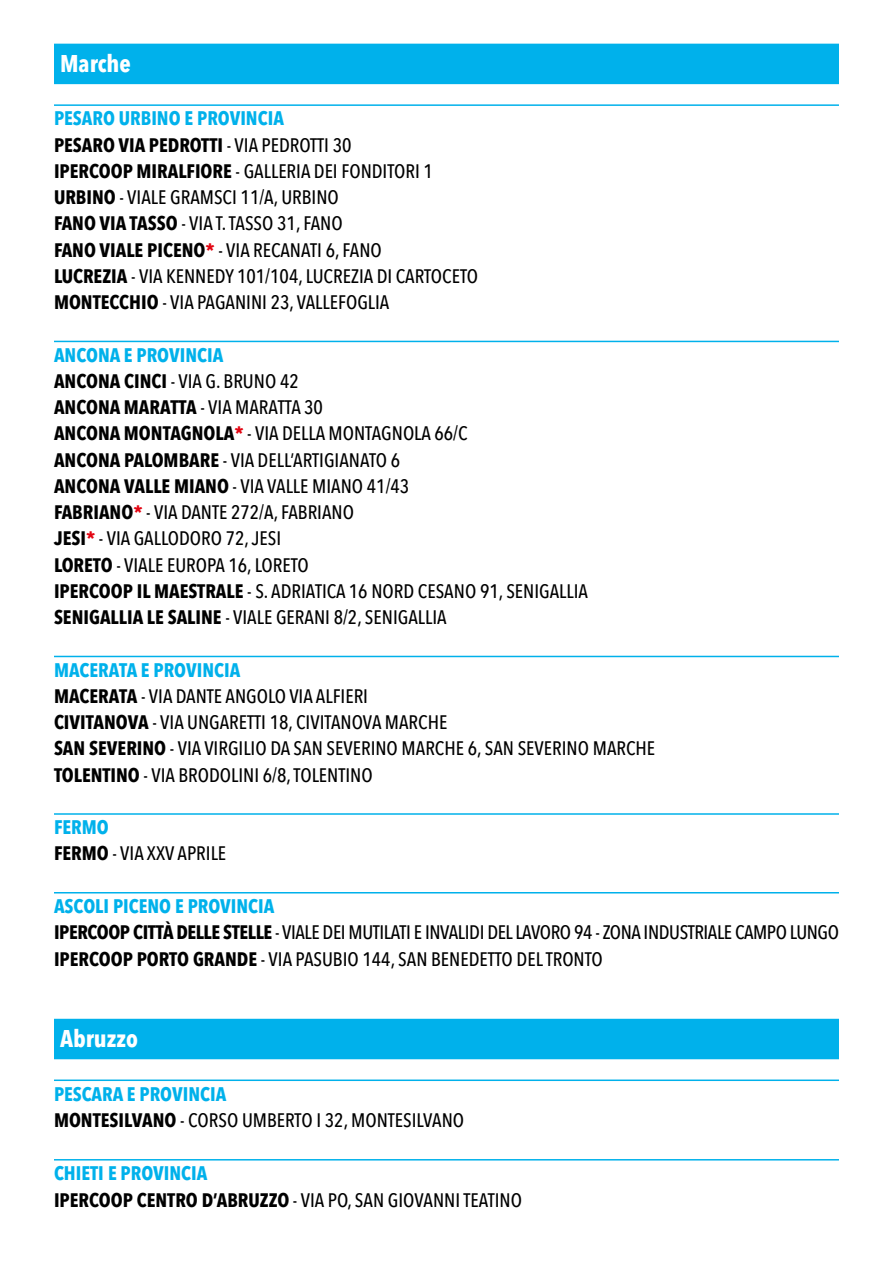
<style>
.page{position:relative;width:893px;height:1263px;background:#fff}
.page>*{position:absolute;margin:0;border:0;box-sizing:border-box;transform-origin:0 0}
.t1{font:700 condensed 24px "Avenir Next LT Pro";color:#fff}
.t2{font:500 19.5px/26.2px "Avenir Next Condensed";color:#000}
.t3{font:500 19.5px/27px "Avenir Next Condensed";letter-spacing:-.02em;color:#000}
.t4{font:700 condensed 19.5px "Avenir Next LT Pro";color:#00b1eb}
.s1{font-weight:700}
.s2{font-weight:700;color:#e30613}
</style>
<div class="page">
<div style="left:54px;top:44px;width:785px;height:40px;background:#00b1eb"></div>
<hr style="left:54px;top:104px;width:785px;height:2px;background:#00b1eb">
<hr style="left:54px;top:341px;width:785px;height:1px;background:#00b1eb">
<hr style="left:54px;top:656px;width:785px;height:1px;background:#00b1eb">
<hr style="left:54px;top:813px;width:785px;height:2px;background:#00b1eb">
<hr style="left:54px;top:892px;width:785px;height:1px;background:#00b1eb">
<div style="left:54px;top:1019px;width:785px;height:40px;background:#00b1eb"></div>
<hr style="left:54px;top:1079px;width:785px;height:2px;background:#00b1eb">
<hr style="left:54px;top:1159px;width:785px;height:1px;background:#00b1eb">
<p class="t1" style="left:60px;top:49px;width:72px">Marche</p>
<p class="t4" style="left:54px;top:107px;width:231px">PESARO URBINO E PROVINCIA</p>
<p class="t2" style="left:54px;top:132px;width:426px"><span class="s1">PESARO VIA PEDROTTI</span> - VIA PEDROTTI 30<br><span class="s1">IPERCOOP MIRALFIORE</span> - GALLERIA DEI FONDITORI 1<br><span class="s1">URBINO</span> - VIALE GRAMSCI 11/A, URBINO<br><span class="s1">FANO VIA TASSO</span> - VIA T. TASSO 31, FANO<br><span class="s1">FANO VIALE PICENO</span><span class="s2">*</span> - VIA RECANATI 6, FANO<br><span class="s1">LUCREZIA</span> - VIA KENNEDY 101/104, LUCREZIA DI CARTOCETO <span class="s1">MONTECCHIO</span> - VIA PAGANINI 23, VALLEFOGLIA</p>
<p class="t4" style="left:54px;top:343px;width:171px">ANCONA E PROVINCIA</p>
<p class="t2" style="left:54px;top:368px;width:536px"><span class="s1">ANCONA CINCI</span> - VIA G. BRUNO 42<br><span class="s1">ANCONA MARATTA</span> - VIA MARATTA 30<br><span class="s1">ANCONA MONTAGNOLA</span><span class="s2">*</span> - VIA DELLA MONTAGNOLA 66/C<br><span class="s1">ANCONA PALOMBARE</span> - VIA DELL’ARTIGIANATO 6<br><span class="s1">ANCONA VALLE MIANO</span> - VIA VALLE MIANO 41/43<br><span class="s1">FABRIANO</span><span class="s2">*</span> - VIA DANTE 272/A, FABRIANO<br><span class="s1">JESI</span><span class="s2">*</span> - VIA GALLODORO 72, JESI<br><span class="s1">LORETO</span> - VIALE EUROPA 16, LORETO<br><span class="s1">IPERCOOP IL MAESTRALE</span> - S. ADRIATICA 16 NORD CESANO 91, SENIGALLIA <span class="s1">SENIGALLIA LE SALINE</span> - VIALE GERANI 8/2, SENIGALLIA</p>
<p class="t4" style="left:54px;top:658px;width:188px">MACERATA E PROVINCIA</p>
<p class="t2" style="left:54px;top:683px;width:603px"><span class="s1">MACERATA</span> - VIA DANTE ANGOLO VIA ALFIERI<br><span class="s1">CIVITANOVA</span> - VIA UNGARETTI 18, CIVITANOVA MARCHE<br><span class="s1">SAN SEVERINO</span> - VIA VIRGILIO DA SAN SEVERINO MARCHE 6, SAN SEVERINO MARCHE <span class="s1">TOLENTINO</span> - VIA BRODOLINI 6/8, TOLENTINO</p>
<p class="t4" style="left:54px;top:815px;width:56px">FERMO</p>
<p class="t2" style="left:54px;top:840px;width:174px"><span class="s1">FERMO</span> - VIA XXV APRILE</p>
<p class="t4" style="left:54px;top:894px;width:222px">ASCOLI PICENO E PROVINCIA</p>
<p class="t3" style="left:54px;top:919px;width:787px"><span class="s1">IPERCOOP CITTÀ DELLE STELLE</span> - VIALE DEI MUTILATI E INVALIDI DEL LAVORO 94 - ZONA INDUSTRIALE CAMPO LUNGO<br><span class="s1">IPERCOOP PORTO GRANDE</span> - VIA PASUBIO 144, SAN BENEDETTO DEL TRONTO</p>
<p class="t1" style="left:60px;top:1024px;width:79px">Abruzzo</p>
<p class="t4" style="left:54px;top:1082px;width:174px">PESCARA E PROVINCIA</p>
<p class="t2" style="left:54px;top:1107px;width:412px"><span class="s1">MONTESILVANO</span> - CORSO UMBERTO I 32, MONTESILVANO</p>
<p class="t4" style="left:54px;top:1161px;width:155px">CHIETI E PROVINCIA</p>
<p class="t2" style="left:54px;top:1187px;width:470px"><span class="s1">IPERCOOP CENTRO D’ABRUZZO</span> - VIA PO, SAN GIOVANNI TEATINO</p>
</div>
